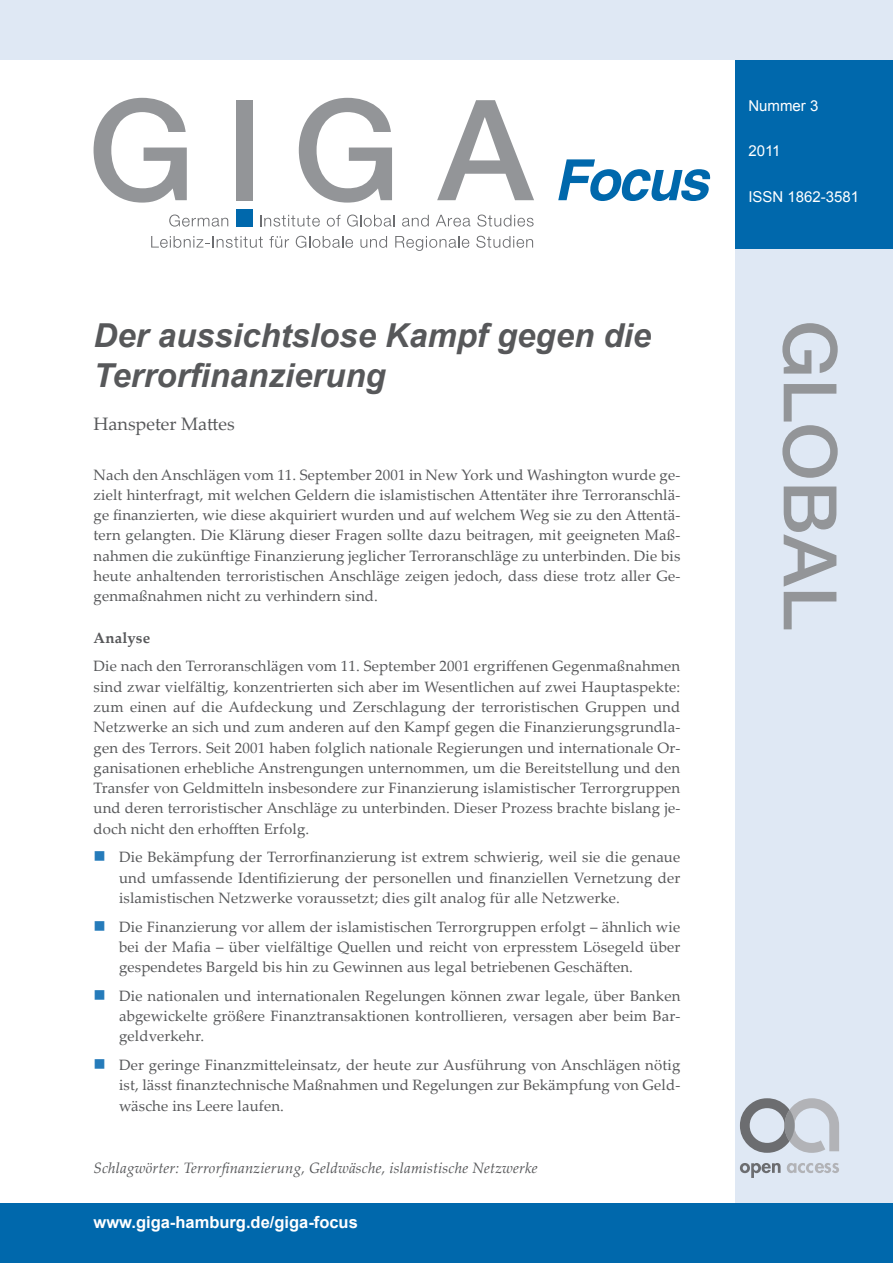
<style>
.page{position:relative;width:893px;height:1263px;background:#fff}
.page>*{position:absolute;margin:0;border:0;box-sizing:border-box;transform-origin:0 0}
.t1{font:italic 700 33px/39.6px "Arial";color:#57585a}
.t2{font:18px "Palatino Linotype";color:#57585a}
.t3{font:700 16.5px "Arial";color:#fff}
.t4{font:16.5px "Wingdings";color:#257bba}
.t5{font:15px/20.2px "Palatino Linotype";letter-spacing:.01em;color:#57585a;text-align:justify}
.t6{font:italic 15px "Palatino Linotype";letter-spacing:.01em;color:#57585a}
.t7{font:15px "Arial";color:#fff}
.t8{font:700 15px "Palatino Linotype";letter-spacing:.01em;color:#57585a}
</style>
<div class="page">
<div style="left:736px;top:60px;width:157px;height:207px;background:#0068ac"></div>
<div style="left:736px;top:249px;width:157px;height:1014px;background:#dfe8f4"></div>
<div style="left:0;top:1203px;width:893px;height:60px;background:#0068ac"></div>
<div style="left:0;top:0;width:893px;height:60px;background:#dfe8f4"></div>
<svg style="left:782px;top:323px;width:56px;height:51px"></svg>
<svg style="left:782px;top:384px;width:56px;height:94px"></svg>
<svg style="left:784px;top:486px;width:52px;height:143px"></svg>
<svg style="left:151px;top:236px;width:112px;height:12px"></svg>
<svg style="left:269px;top:236px;width:20px;height:12px"></svg>
<svg style="left:296px;top:236px;width:57px;height:12px"></svg>
<svg style="left:360px;top:236px;width:27px;height:12px"></svg>
<svg style="left:395px;top:236px;width:74px;height:15px"></svg>
<svg style="left:476px;top:236px;width:57px;height:12px"></svg>
<svg style="left:169px;top:215px;width:59px;height:12px"></svg>
<svg style="left:260px;top:215px;width:60px;height:12px"></svg>
<svg style="left:327px;top:215px;width:14px;height:12px"></svg>
<svg style="left:347px;top:215px;width:47px;height:12px"></svg>
<svg style="left:402px;top:215px;width:27px;height:12px"></svg>
<svg style="left:436px;top:215px;width:34px;height:12px"></svg>
<svg style="left:477px;top:215px;width:57px;height:12px"></svg>
<div style="left:236px;top:100px;width:17px;height:100px;background:#939598"></div>
<svg style="left:94px;top:98px;width:93px;height:105px"></svg>
<svg style="left:299px;top:98px;width:93px;height:105px"></svg>
<svg style="left:437px;top:100px;width:97px;height:100px"></svg>
<div style="left:236px;top:209px;width:17px;height:17px;background:#0068ac"></div>
<svg style="left:558px;top:159px;width:153px;height:42px"></svg>
<svg style="left:740px;top:1098px;width:99px;height:55px"></svg>
<svg style="left:740px;top:1163px;width:41px;height:15px"></svg>
<svg style="left:787px;top:1163px;width:52px;height:10px"></svg>
<h1 class="t1" style="left:94px;top:317px;width:559px">Der aussichtslose Kampf gegen die<br>Terrorfinanzierung</h1>
<p class="t2" style="left:94px;top:411px;width:143px">Hanspeter Mattes</p>
<p class="t5" style="left:94px;top:464px;width:588px">Nach den Anschlägen vom 11. September 2001 in New York und Washington wurde ge&shy;zielt hinterfragt, mit welchen Geldern die islamistischen Attentäter ihre Terroranschlä&shy;ge finanzierten, wie diese akquiriert wurden und auf welchem Weg sie zu den Attentä&shy;tern gelangten. Die Klärung dieser Fragen sollte dazu beitragen, mit geeigneten Maß&shy;nahmen die zukünftige Finanzierung jeglicher Terroranschläge zu unterbinden. Die bis heute anhaltenden terroristischen Anschläge zeigen jedoch, dass diese trotz aller Ge&shy;genmaßnahmen nicht zu verhindern sind.</p>
<p class="t8" style="left:94px;top:627px;width:58px">Analyse</p>
<p class="t5" style="left:94px;top:656px;width:588px">Die nach den Terroranschlägen vom 11. September 2001 ergriffenen Gegenmaßnahmen sind zwar vielfältig, konzentrierten sich aber im Wesentlichen auf zwei Hauptaspekte: zum einen auf die Aufdeckung und Zerschlagung der terroristischen Gruppen und Netzwerke an sich und zum anderen auf den Kampf gegen die Finanzierungsgrundla&shy;gen des Terrors. Seit 2001 haben folglich nationale Regierungen und internationale Or&shy;ganisationen erhebliche Anstrengungen unternommen, um die Bereitstellung und den Transfer von Geldmitteln insbesondere zur Finanzierung islamistischer Terrorgruppen und deren terroristischer Anschläge zu unterbinden. Dieser Prozess brachte bislang je&shy;doch nicht den erhofften Erfolg.</p>
<p class="t5" style="left:119px;top:846px;width:563px">Die Bekämpfung der Terrorfinanzierung ist extrem schwierig, weil sie die genaue und umfassende Identifizierung der personellen und finanziellen Vernetzung der islamistischen Netzwerke voraussetzt; dies gilt analog für alle Netzwerke.</p>
<p class="t5" style="left:119px;top:916px;width:563px">Die Finanzierung vor allem der islamistischen Terrorgruppen erfolgt – ähnlich wie bei der Mafia – über vielfältige Quellen und reicht von erpresstem Lösegeld über gespendetes Bargeld bis hin zu Gewinnen aus legal betriebenen Geschäften.</p>
<p class="t5" style="left:119px;top:985px;width:563px">Die nationalen und internationalen Regelungen können zwar legale, über Banken abgewickelte größere Finanztransaktionen kontrollieren, versagen aber beim Bar&shy;geldverkehr.</p>
<p class="t5" style="left:119px;top:1054px;width:563px">Der geringe Finanzmitteleinsatz, der heute zur Ausführung von Anschlägen nötig ist, lässt finanztechnische Maßnahmen und Regelungen zur Bekämpfung von Geld&shy;wäsche ins Leere laufen.</p>
<p class="t4" style="left:94px;top:847px;width:14px">■</p>
<p class="t4" style="left:94px;top:917px;width:14px">■</p>
<p class="t4" style="left:94px;top:986px;width:14px">■</p>
<p class="t4" style="left:94px;top:1055px;width:14px">■</p>
<p class="t6" style="left:94px;top:1157px;width:446px">Schlagwörter: Terrorfinanzierung, Geldwäsche, islamistische Netzwerke</p>
<p class="t3" style="left:94px;top:1211px;width:266px">www.giga-hamburg.de/giga-focus</p>
<p class="t7" style="left:748px;top:96px;width:72px">Nummer 3</p>
<p class="t7" style="left:748px;top:141px;width:34px">2011</p>
<p class="t7" style="left:748px;top:187px;width:112px">ISSN 1862-3581</p>
</div>
